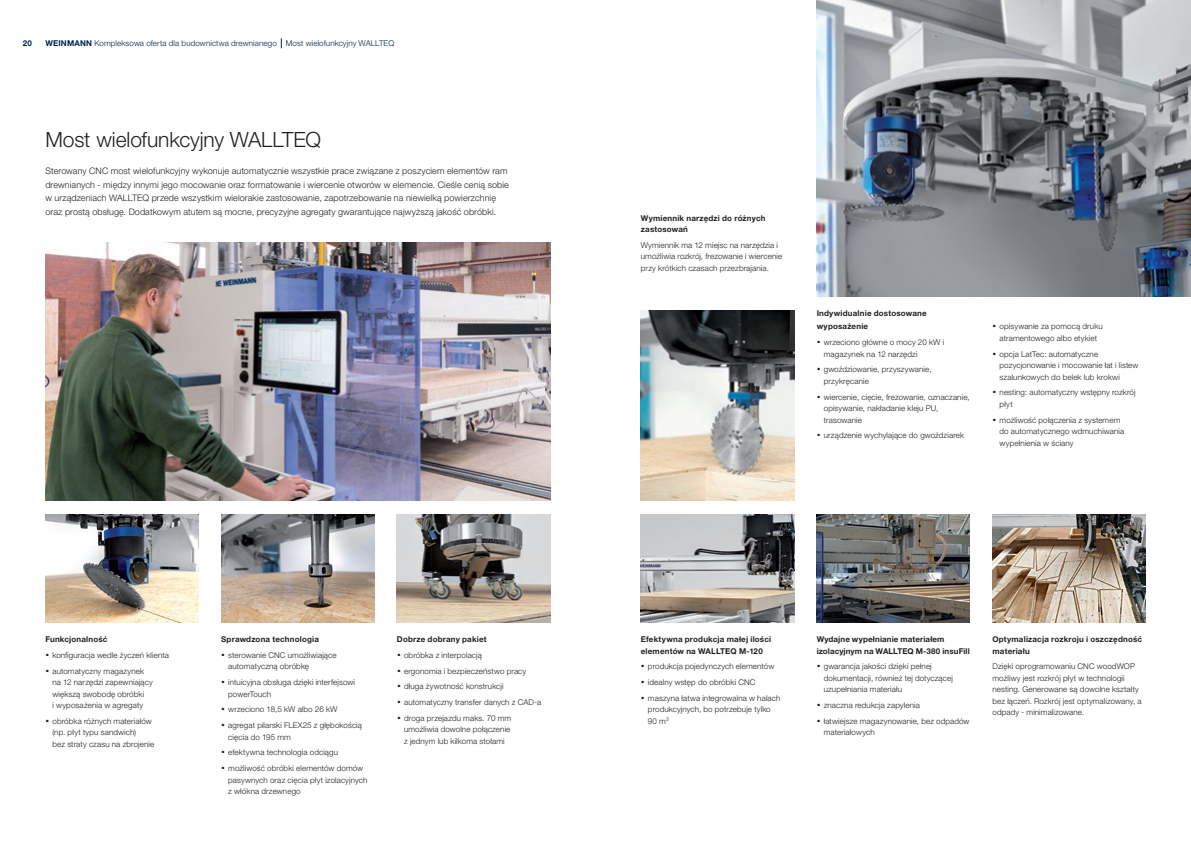
<style>
.page{position:relative;width:1191px;height:842px;background:#fff}
.page>*{position:absolute;margin:0;border:0;box-sizing:border-box;transform-origin:0 0}
.t1{font:300 21px "Helvetica Neue LTW1 G";letter-spacing:-.005em;color:#231f20}
.t2{font:300 9px/13.6px "Helvetica Neue LTW1 G";letter-spacing:.01em;color:#231f20}
.t3{font:300 8px/11.5px "Helvetica Neue LTW1 G";letter-spacing:.015em;color:#231f20}
.t4{font:700 8px/11.5px "Helvetica Neue LTW1 G";letter-spacing:.02em;color:#231f20}
.t5{font:300 8px "Helvetica Neue LTW1 G";letter-spacing:.015em;color:#00214f}
.t6{font:700 8px "Helvetica Neue LTW1 G";color:#00214f}
.s1{font-weight:700}
.s2{font-weight:700;font-size:14px}
</style>
<div class="page">
<img style="left:221px;top:514px;width:153px;height:109px">
<img style="left:45px;top:514px;width:153px;height:109px">
<img style="left:397px;top:514px;width:153px;height:109px">
<img style="left:992px;top:514px;width:153px;height:109px">
<img style="left:45px;top:242px;width:505px;height:258px">
<img style="left:816px;top:514px;width:153px;height:109px">
<img style="left:641px;top:514px;width:153px;height:109px">
<img style="left:641px;top:310px;width:153px;height:190px">
<img style="left:816px;top:0;width:375px;height:296px">
<p class="t6" style="left:23px;top:39px;width:11px">20</p>
<p class="t5" style="left:45px;top:39px;width:350px"><span class="s1">WEINMANN</span> Kompleksowa oferta dla budownictwa drewnianego Most wielofunkcyjny WALLTEQ</p>
<h1 class="t1" style="left:45px;top:127px;width:277px">Most wielofunkcyjny WALLTEQ</h1>
<p class="t2" style="left:45px;top:164px;width:465px">Sterowany CNC most wielofunkcyjny wykonuje automatycznie wszystkie prace związane z poszyciem elementów ram drewnianych - między innymi jego mocowanie oraz formatowanie i wiercenie otworów w elemencie. Cieśle cenią sobie w urządzeniach WALLTEQ przede wszystkim wielorakie zastosowanie, zapotrzebowanie na niewielką powierzchnię oraz prostą obsługę. Dodatkowym atutem są mocne, precyzyjne agregaty gwarantujące najwyższą jakość obróbki.</p>
<p class="t3" style="left:45px;top:631px;width:125px;line-height:15.8px"><span class="s1">Funkcjonalność<br></span><span class="s2">·</span> konfiguracja wedle życzeń klienta <span class="s2">·</span> automatyczny magazynek</p>
<p class="t3" style="left:52px;top:676px;width:102px">na 12 narzędzi zapewniający większą swobodę obróbki<br>i wyposażenia w agregaty</p>
<p class="t3" style="left:52px;top:715px;width:103px;text-indent:-7px"><span class="s2">·</span> obróbka różnych materiałów (np. płyt typu sandwich)<br>bez straty czasu na zbrojenie</p>
<p class="t3" style="left:221px;top:631px;width:117px;line-height:15.8px"><span class="s1">Sprawdzona technologia<br></span><span class="s2">·</span> sterowanie CNC umożliwiające</p>
<p class="t3" style="left:221px;top:659px;width:135px;line-height:15.8px;text-indent:7px">automatyczną obróbkę<br><span class="s2">·</span> intuicyjna obsługa dzięki interfejsowi</p>
<p class="t3" style="left:221px;top:686px;width:142px;line-height:15.8px;text-indent:7px">powerTouch<br><span class="s2">·</span> wrzeciono 18,5 kW albo 26 kW<br><span class="s2">·</span> agregat pilarski FLEX25 z głębokością</p>
<p class="t3" style="left:221px;top:729px;width:144px;line-height:15.8px;text-indent:7px">cięcia do 195 mm<br><span class="s2">·</span> efektywna technologia odciągu<br><span class="s2">·</span> możliwość obróbki elementów domów</p>
<p class="t3" style="left:228px;top:774px;width:141px">pasywnych oraz cięcia płyt izolacyjnych z włókna drzewnego</p>
<p class="t3" style="left:397px;top:631px;width:146px;line-height:15.8px"><span class="s1">Dobrze dobrany pakiet<br></span><span class="s2">·</span> obróbka z interpolacją<br><span class="s2">·</span> ergonomia i bezpieczeństwo pracy<br><span class="s2">·</span> długa żywotność konstrukcji<br><span class="s2">·</span> automatyczny transfer danych z CAD-a <span class="s2">·</span> droga przejazdu maks. 70 mm</p>
<p class="t3" style="left:404px;top:724px;width:108px">umożliwia dowolne połączenie z jednym lub kilkoma stołami</p>
<p class="t4" style="left:641px;top:212px;width:126px">Wymiennik narzędzi do różnych zastosowań</p>
<p class="t3" style="left:641px;top:239px;width:143px">Wymiennik ma 12 miejsc na narzędzia i umożliwia rozkrój, frezowanie i wiercenie przy krótkich czasach przezbrajania.</p>
<p class="t4" style="left:816px;top:306px;width:111px;line-height:13.6px">Indywidualnie dostosowane wyposażenie</p>
<p class="t3" style="left:823px;top:336px;width:122px;text-indent:-7px"><span class="s2">·</span> wrzeciono główne o mocy 20 kW i magazynek na 12 narzędzi</p>
<p class="t3" style="left:823px;top:364px;width:109px;text-indent:-7px"><span class="s2">·</span> gwoździowanie, przyszywanie, przykręcanie</p>
<p class="t3" style="left:823px;top:391px;width:147px;text-indent:-7px"><span class="s2">·</span> wiercenie, cięcie, frezowanie, oznaczanie, opisywanie, nakładanie kleju PU, trasowanie</p>
<p class="t3" style="left:816px;top:430px;width:149px"><span class="s2">·</span> urządzenie wychylające do gwoździarek</p>
<p class="t3" style="left:992px;top:321px;width:112px;text-align:center"><span class="s2">·</span> opisywanie za pomocą druku atramentowego albo etykiet</p>
<p class="t3" style="left:999px;top:348px;width:140px;text-indent:-7px"><span class="s2">·</span> opcja LatTec: automatyczne pozycjonowanie i mocowanie łat i listew szalunkowych do belek lub krokwi</p>
<p class="t3" style="left:999px;top:387px;width:137px;text-indent:-7px"><span class="s2">·</span> nesting: automatyczny wstępny rozkrój płyt</p>
<p class="t3" style="left:999px;top:414px;width:126px;text-indent:-7px"><span class="s2">·</span> możliwość połączenia z systemem do automatycznego wdmuchiwania wypełnienia w ściany</p>
<p class="t4" style="left:641px;top:633px;width:132px">Efektywna produkcja małej ilości elementów na WALLTEQ M-120</p>
<p class="t3" style="left:641px;top:659px;width:141px;line-height:15.8px"><span class="s2">·</span> produkcja pojedynczych elementów<br><span class="s2">·</span> idealny wstęp do obróbki CNC<br><span class="s2">·</span> maszyna łatwa integrowalna w halach</p>
<p class="t3" style="left:648px;top:704px;width:124px">produkcyjnych, bo potrzebuje tylko<br>90 m²</p>
<p class="t4" style="left:816px;top:633px;width:155px">Wydajne wypełnianie materiałem izolacyjnym na WALLTEQ M-380 insuFill</p>
<p class="t3" style="left:823px;top:661px;width:131px;text-indent:-7px"><span class="s2">·</span> gwarancja jakości dzięki pełnej dokumentacji, również tej dotyczącej uzupełniania materiału</p>
<p class="t3" style="left:816px;top:697px;width:154px;line-height:15.8px"><span class="s2">·</span> znaczna redukcja zapylenia<br><span class="s2">·</span> łatwiejsze magazynowanie, bez odpadów</p>
<p class="t3" style="left:823px;top:727px;width:52px">materiałowych</p>
<p class="t4" style="left:992px;top:633px;width:151px">Optymalizacja rozkroju i oszczędność materiału</p>
<p class="t3" style="left:992px;top:661px;width:151px">Dzięki oprogramowaniu CNC woodWOP możliwy jest rozkrój płyt w technologii nesting. Generowane są dowolne kształty bez łączeń. Rozkrój jest optymalizowany, a odpady - minimalizowane.</p>
</div>
